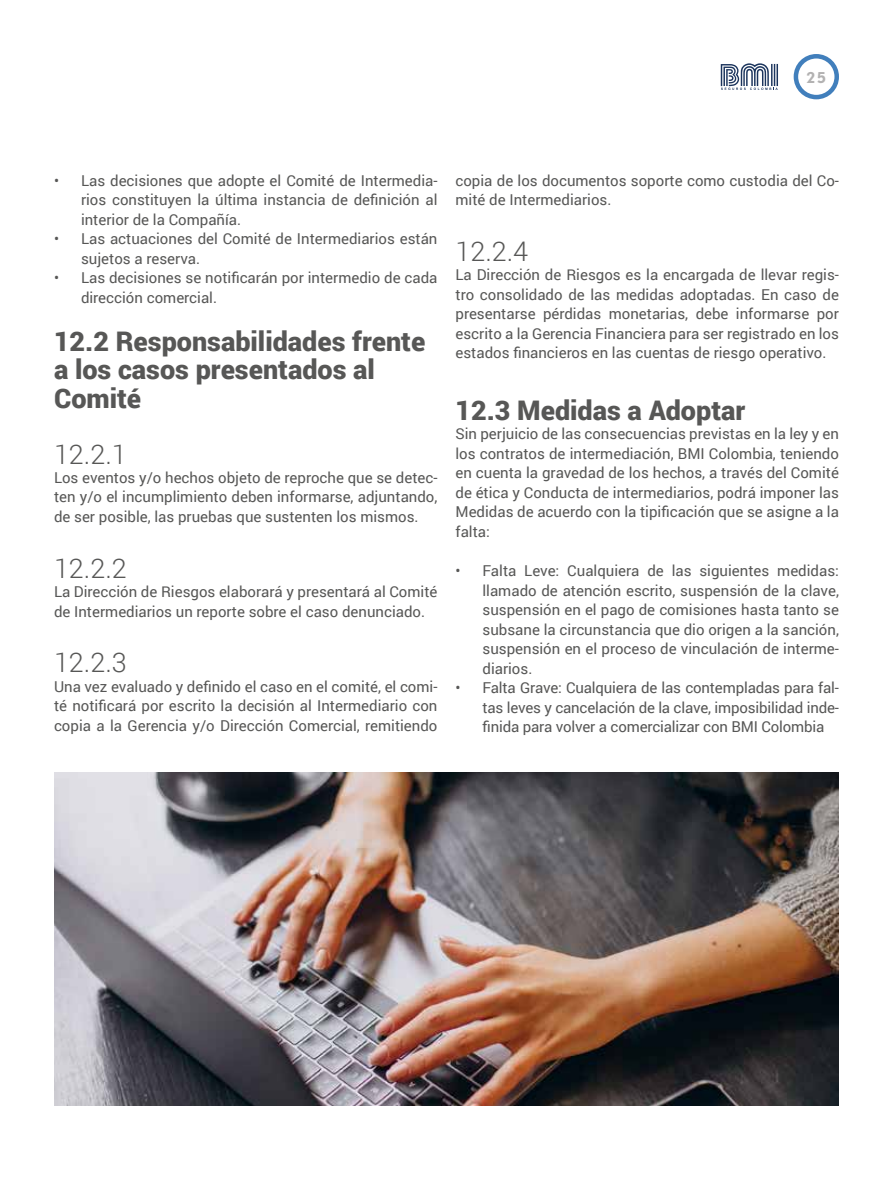
<style>
.page{position:relative;width:893px;height:1191px;background:#fff}
.page>*{position:absolute;margin:0;border:0;box-sizing:border-box;transform-origin:0 0}
.t1{font:900 27px/28.5px "Roboto";color:#575756}
.t2{font:300 27px "Roboto";color:#575756}
.t3{font:15px/19.5px "Roboto";color:#575756;text-align:justify}
.t4{font:700 15px "Nobel";color:#b3b2b2}
</style>
<div class="page">
<div style="left:794px;top:54px;width:45px;height:45px;border:4px solid #417fbc;border-radius:50%"></div>
<svg style="left:721px;top:63px;width:57px;height:27px"></svg>
<hr style="left:776px;top:64px;width:2px;height:22px;background:#1c355d">
<img style="left:54px;top:772px;width:785px;height:334px">
<p class="t4" style="left:806px;top:68px;width:21px">25</p>
<p class="t3" style="left:81px;top:170px;width:358px;text-indent:-27px">• Las decisiones que adopte el Comité de Intermedia&shy;rios constituyen la última instancia de definición al interior de la Compañía.</p>
<p class="t3" style="left:81px;top:229px;width:358px;text-indent:-27px">• Las actuaciones del Comité de Intermediarios están sujetos a reserva.</p>
<p class="t3" style="left:81px;top:268px;width:358px;text-indent:-27px">• Las decisiones se notificarán por intermedio de cada dirección comercial.</p>
<h1 class="t1" style="left:54px;top:326px;width:373px">12.2 Responsabilidades frente a los casos presentados al<br>Comité</h1>
<h1 class="t2" style="left:54px;top:435px;width:74px">12.2.1</h1>
<p class="t3" style="left:54px;top:467px;width:385px">Los eventos y/o hechos objeto de reproche que se detec&shy;ten y/o el incumplimiento deben informarse, adjuntando, de ser posible, las pruebas que sustenten los mismos.</p>
<h1 class="t2" style="left:54px;top:549px;width:74px">12.2.2</h1>
<p class="t3" style="left:54px;top:581px;width:385px">La Dirección de Riesgos elaborará y presentará al Comité de Intermediarios un reporte sobre el caso denunciado.</p>
<h1 class="t2" style="left:54px;top:644px;width:74px">12.2.3</h1>
<p class="t3" style="left:54px;top:676px;width:385px">Una vez evaluado y definido el caso en el comité, el comi&shy;té notificará por escrito la decisión al Intermediario con copia a la Gerencia y/o Dirección Comercial, remitiendo</p>
<p class="t3" style="left:455px;top:170px;width:385px">copia de los documentos soporte como custodia del Co&shy;mité de Intermediarios.</p>
<h1 class="t2" style="left:455px;top:233px;width:74px">12.2.4</h1>
<p class="t3" style="left:455px;top:265px;width:385px">La Dirección de Riesgos es la encargada de llevar regis&shy;tro consolidado de las medidas adoptadas. En caso de presentarse pérdidas monetarias, debe informarse por escrito a la Gerencia Financiera para ser registrado en los estados financieros en las cuentas de riesgo operativo.</p>
<h1 class="t1" style="left:455px;top:395px;width:291px">12.3 Medidas a Adoptar</h1>
<p class="t3" style="left:455px;top:424px;width:385px">Sin perjuicio de las consecuencias previstas en la ley y en los contratos de intermediación, BMI Colombia, teniendo en cuenta la gravedad de los hechos, a través del Comité de ética y Conducta de intermediarios, podrá imponer las Medidas de acuerdo con la tipificación que se asigne a la falta:</p>
<p class="t3" style="left:482px;top:560px;width:358px;text-indent:-27px">• Falta Leve: Cualquiera de las siguientes medidas: llamado de atención escrito, suspensión de la clave, suspensión en el pago de comisiones hasta tanto se subsane la circunstancia que dio origen a la sanción, suspensión en el proceso de vinculación de interme&shy;diarios.</p>
<p class="t3" style="left:482px;top:677px;width:358px;text-indent:-27px">• Falta Grave: Cualquiera de las contempladas para fal&shy;tas leves y cancelación de la clave, imposibilidad inde&shy;finida para volver a comercializar con BMI Colombia</p>
</div>
